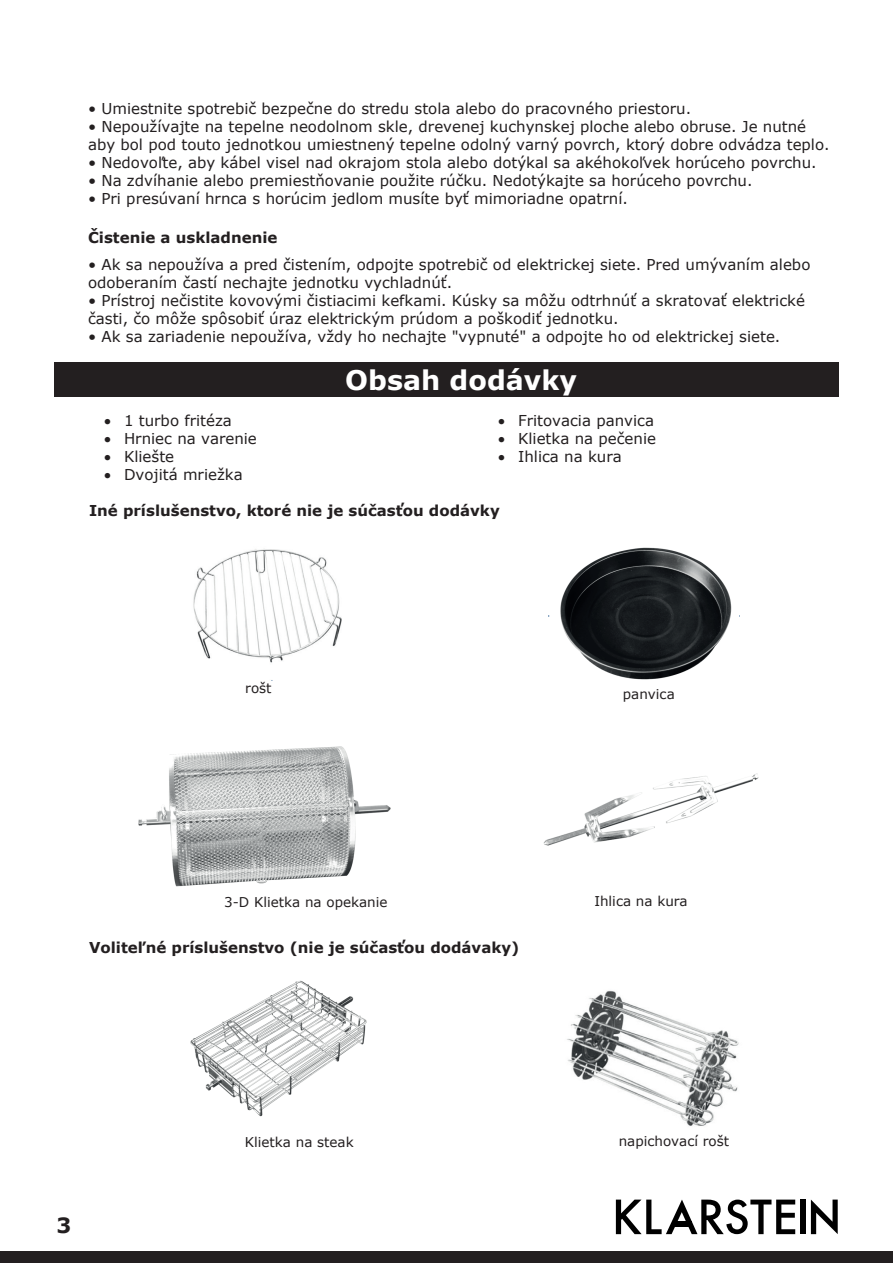
<style>
.page{position:relative;width:893px;height:1263px;background:#fff}
.page>*{position:absolute;margin:0;border:0;box-sizing:border-box;transform-origin:0 0}
.t1{font:700 27px "Verdana";color:#fff}
.t2{font:700 21px "Verdana";color:#231f20}
.t3{font:15px/18px "Verdana";color:#231f20}
.t4{font:700 15px "Verdana";color:#231f20}
.t5{font:13.5px "Verdana";color:#231f20}
</style>
<div class="page">
<div style="left:54px;top:363px;width:785px;height:34px;background:#231f20"></div>
<img style="left:193px;top:549px;width:149px;height:114px">
<img style="left:543px;top:773px;width:216px;height:73px">
<img style="left:549px;top:547px;width:191px;height:133px">
<img style="left:138px;top:746px;width:253px;height:141px">
<img style="left:190px;top:980px;width:177px;height:137px">
<img style="left:567px;top:990px;width:172px;height:136px">
<div style="left:0;top:1251px;width:893px;height:12px;background:#231f20"></div>
<svg style="left:616px;top:1199px;width:222px;height:36px"></svg>
<p class="t3" style="left:88px;top:99px;width:605px">• Umiestnite spotrebič bezpečne do stredu stola alebo do pracovného priestoru.</p>
<p class="t3" style="left:88px;top:117px;width:743px">• Nepoužívajte na tepelne neodolnom skle, drevenej kuchynskej ploche alebo obruse. Je nutné aby bol pod touto jednotkou umiestnený tepelne odolný varný povrch, ktorý dobre odvádza teplo.</p>
<p class="t3" style="left:88px;top:153px;width:730px">• Nedovoľte, aby kábel visel nad okrajom stola alebo dotýkal sa akéhokoľvek horúceho povrchu.</p>
<p class="t3" style="left:88px;top:171px;width:666px">• Na zdvíhanie alebo premiestňovanie použite rúčku. Nedotýkajte sa horúceho povrchu.</p>
<p class="t3" style="left:88px;top:189px;width:541px">• Pri presúvaní hrnca s horúcim jedlom musíte byť mimoriadne opatrní.</p>
<p class="t4" style="left:88px;top:227px;width:191px">Čistenie a uskladnenie</p>
<p class="t3" style="left:88px;top:255px;width:724px">• Ak sa nepoužíva a pred čistením, odpojte spotrebič od elektrickej siete. Pred umývaním alebo odoberaním častí nechajte jednotku vychladnúť.</p>
<p class="t3" style="left:88px;top:291px;width:718px">• Prístroj nečistite kovovými čistiacimi kefkami. Kúsky sa môžu odtrhnúť a skratovať elektrické časti, čo môže spôsobiť úraz elektrickým prúdom a poškodiť jednotku.</p>
<p class="t3" style="left:88px;top:327px;width:694px">• Ak sa zariadenie nepoužíva, vždy ho nechajte "vypnuté" a odpojte ho od elektrickej siete.</p>
<p class="t3" style="left:104px;top:411px;width:129px">• 1 turbo fritéza</p>
<p class="t3" style="left:104px;top:429px;width:154px">• Hrniec na varenie</p>
<p class="t3" style="left:104px;top:447px;width:72px">• Kliešte</p>
<p class="t3" style="left:104px;top:465px;width:140px">• Dvojitá mriežka</p>
<h1 class="t1" style="left:345px;top:361px;width:233px">Obsah dodávky</h1>
<p class="t3" style="left:498px;top:411px;width:157px">• Fritovacia panvica</p>
<p class="t3" style="left:498px;top:429px;width:160px">• Klietka na pečenie</p>
<p class="t3" style="left:498px;top:447px;width:125px">• Ihlica na kura</p>
<p class="t4" style="left:89px;top:500px;width:412px">Iné príslušenstvo, ktoré nie je súčasťou dodávky</p>
<p class="t5" style="left:245px;top:679px;width:28px">rošt</p>
<p class="t5" style="left:623px;top:685px;width:53px">panvica</p>
<p class="t5" style="left:224px;top:892px;width:165px">3-D Klietka na opekanie</p>
<p class="t5" style="left:594px;top:892px;width:95px">Ihlica na kura</p>
<p class="t4" style="left:89px;top:937px;width:432px">Voliteľné príslušenstvo (nie je súčasťou dodávaky)</p>
<h2 class="t2" style="left:57px;top:1211px;width:16px">3</h2>
<p class="t5" style="left:245px;top:1132px;width:110px">Klietka na steak</p>
<p class="t5" style="left:619px;top:1132px;width:112px">napichovací rošt</p>
</div>
